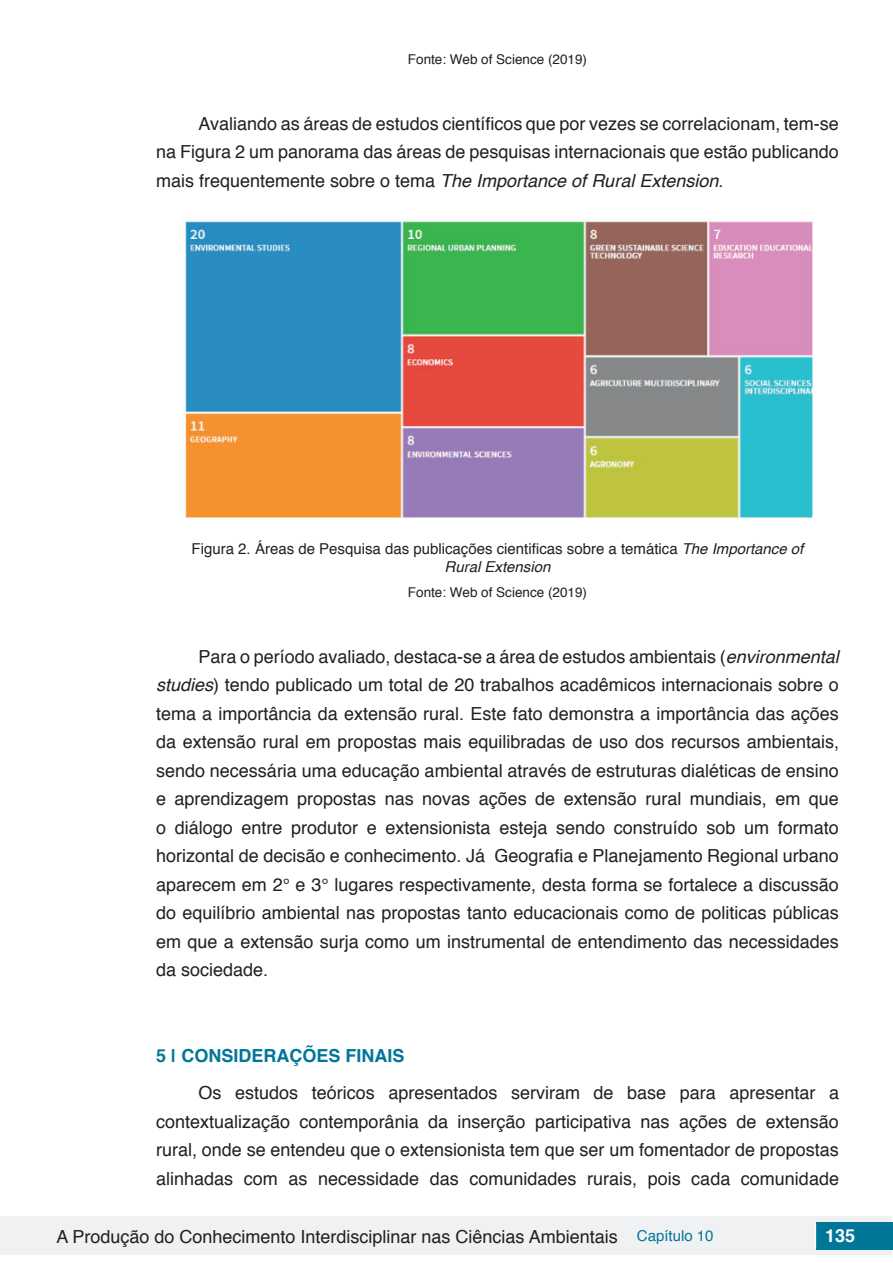
<style>
.page{position:relative;width:893px;height:1263px;background:#fff}
.page>*{position:absolute;margin:0;border:0;box-sizing:border-box;transform-origin:0 0}
.t1{font:18px/28.5px "Helvetica";color:#231f20;text-align:justify}
.t2{font:700 18px "Helvetica";color:#007699}
.t3{font:700 18px "Helvetica";color:#fff}
.t4{font:15px/18px "Helvetica";color:#231f20;text-align:center}
.t5{font:13.5px "Helvetica";color:#231f20}
.s1{font-style:italic}
.s2{font-size:15px;color:#007699}
</style>
<div class="page">
<div style="left:1px;top:1216px;width:891px;height:38px;background:#f0f1f2"></div>
<div style="left:816px;top:1222px;width:77px;height:27px;background:#007699"></div>
<svg style="left:815px;top:1224px;width:1px;height:24px"></svg>
<img style="left:185px;top:221px;width:628px;height:297px">
<p class="t5" style="left:408px;top:49px;width:181px">Fonte: Web of Science (2019)</p>
<p class="t1" style="left:156px;top:110px;width:684px;text-indent:43px">Avaliando as áreas de estudos científicos que por vezes se correlacionam, tem-se na Figura 2 um panorama das áreas de pesquisas internacionais que estão publicando mais frequentemente sobre o tema <span class="s1">The Importance of Rural Extension</span>.</p>
<p class="t4" style="left:192px;top:540px;width:613px">Figura 2. Áreas de Pesquisa das publicações cientificas sobre a temática <span class="s1">The Importance of<br>Rural Extension</span></p>
<p class="t5" style="left:408px;top:582px;width:181px">Fonte: Web of Science (2019)</p>
<p class="t1" style="left:156px;top:642px;width:684px;text-indent:43px">Para o período avaliado, destaca-se a área de estudos ambientais (<span class="s1">environmental studies</span>) tendo publicado um total de 20 trabalhos acadêmicos internacionais sobre o tema a importância da extensão rural. Este fato demonstra a importância das ações da extensão rural em propostas mais equilibradas de uso dos recursos ambientais, sendo necessária uma educação ambiental através de estruturas dialéticas de ensino e aprendizagem propostas nas novas ações de extensão rural mundiais, em que o diálogo entre produtor e extensionista esteja sendo construído sob um formato horizontal de decisão e conhecimento. Já Geografia e Planejamento Regional urbano aparecem em 2° e 3° lugares respectivamente, desta forma se fortalece a discussão do equilíbrio ambiental nas propostas tanto educacionais como de politicas públicas em que a extensão surja como um instrumental de entendimento das necessidades da sociedade.</p>
<p class="t2" style="left:156px;top:1041px;width:250px">5 | CONSIDERAÇÕES FINAIS</p>
<p class="t1" style="left:156px;top:1079px;width:684px;text-indent:43px">Os estudos teóricos apresentados serviram de base para apresentar a contextualização contemporânia da inserção participativa nas ações de extensão rural, onde se entendeu que o extensionista tem que ser um fomentador de propostas alinhadas com as necessidade das comunidades rurais, pois cada comunidade</p>
<p class="t1" style="left:56px;top:1223px;width:659px">A Produção do Conhecimento Interdisciplinar nas Ciências Ambientais <span class="s2">Capítulo 10</span></p>
<p class="t3" style="left:825px;top:1221px;width:32px">135</p>
</div>
